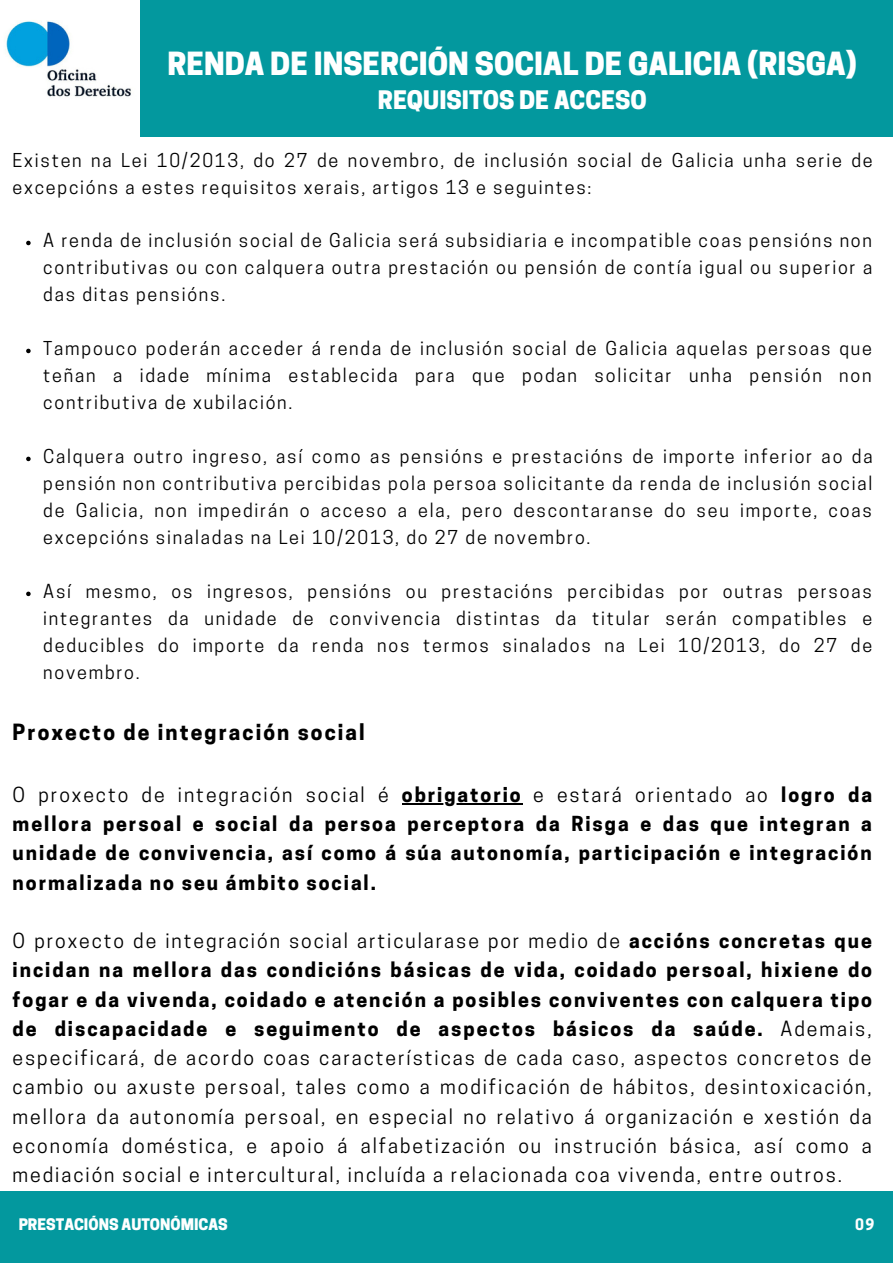
<style>
.page{position:relative;width:893px;height:1264px;background:#fff}
.page>*{position:absolute;margin:0;border:0;box-sizing:border-box;transform-origin:0 0}
.t1{font:800 30px "Cooper Hewitt";color:#fff}
.t2{font:800 24px "Cooper Hewitt";color:#fff}
.t3{font:700 21px "Cooper Hewitt";letter-spacing:.1em;color:#000}
.t4{font:19.5px/29.2px "Cooper Hewitt";letter-spacing:.1em;color:#000;text-align:justify}
.t5{font:700 19.5px/29.2px "Cooper Hewitt";letter-spacing:.1em;color:#000;text-align:justify}
.t6{font:18px/27px "Cooper Hewitt";letter-spacing:.1em;color:#000;text-align:justify}
.t7{font:800 15px "Cooper Hewitt";color:#feffff}
.t8{font:700 14.85px "Cooper Hewitt";color:#fff}
.s1{font-weight:400}
.s2{font-weight:700}
</style>
<div class="page">
<div style="left:141px;top:0;width:751px;height:137px;background:#03989e"></div>
<div style="left:0;top:1191px;width:892px;height:71px;background:#03989e"></div>
<img style="left:5px;top:20px;width:126px;height:77px">
<svg style="left:26px;top:241px;width:5px;height:4px"></svg>
<svg style="left:26px;top:349px;width:5px;height:4px"></svg>
<svg style="left:26px;top:456px;width:5px;height:5px"></svg>
<svg style="left:26px;top:591px;width:5px;height:5px"></svg>
<hr style="left:402px;top:803px;width:120px;height:1px;background:#000">
<h1 class="t1" style="left:168px;top:52px;width:691px">RENDA DE INSERCIÓN SOCIAL DE GALICIA (RISGA)</h1>
<h2 class="t2" style="left:378px;top:91px;width:270px">REQUISITOS DE ACCESO</h2>
<p class="t6" style="left:13px;top:148px;width:861px">Existen na Lei 10/2013, do 27 de novembro, de inclusión social de Galicia unha serie de excepcións a estes requisitos xerais, artigos 13 e seguintes:</p>
<p class="t6" style="left:43px;top:229px;width:830px">A renda de inclusión social de Galicia será subsidiaria e incompatible coas pensións non contributivas ou con calquera outra prestación ou pensión de contía igual ou superior a das ditas pensións.</p>
<p class="t6" style="left:43px;top:337px;width:830px">Tampouco poderán acceder á renda de inclusión social de Galicia aquelas persoas que teñan a idade mínima establecida para que podan solicitar unha pensión non contributiva de xubilación.</p>
<p class="t6" style="left:43px;top:445px;width:830px">Calquera outro ingreso, así como as pensións e prestacións de importe inferior ao da pensión non contributiva percibidas pola persoa solicitante da renda de inclusión social de Galicia, non impedirán o acceso a ela, pero descontaranse do seu importe, coas excepcións sinaladas na Lei 10/2013, do 27 de novembro.</p>
<p class="t6" style="left:43px;top:580px;width:830px">Así mesmo, os ingresos, pensións ou prestacións percibidas por outras persoas integrantes da unidade de convivencia distintas da titular serán compatibles e deducibles do importe da renda nos termos sinalados na Lei 10/2013, do 27 de novembro.</p>
<p class="t3" style="left:13px;top:724px;width:353px">Proxecto de integración social</p>
<p class="t5" style="left:13px;top:782px;width:860px"><span class="s1">O proxecto de integración social é</span> obrigatorio <span class="s1">e estará orientado ao</span> logro da mellora persoal e social da persoa perceptora da Risga e das que integran a unidade de convivencia, así como á súa autonomía, participación e integración normalizada no seu ámbito social.</p>
<p class="t4" style="left:13px;top:928px;width:860px">O proxecto de integración social articularase por medio de <span class="s2">accións concretas que incidan na mellora das condicións básicas de vida, coidado persoal, hixiene do fogar e da vivenda, coidado e atención a posibles conviventes con calquera tipo de discapacidade e seguimento de aspectos básicos da saúde.</span> Ademais, especificará, de acordo coas características de cada caso, aspectos concretos de cambio ou axuste persoal, tales como a modificación de hábitos, desintoxicación, mellora da autonomía persoal, en especial no relativo á organización e xestión da economía doméstica, e apoio á alfabetización ou instrución básica, así como a mediación social e intercultural, incluída a relacionada coa vivenda, entre outros.</p>
<p class="t8" style="left:855px;top:1218px;width:21px">09</p>
<p class="t7" style="left:19px;top:1218px;width:210px">PRESTACIÓNS AUTONÓMICAS</p>
</div>
